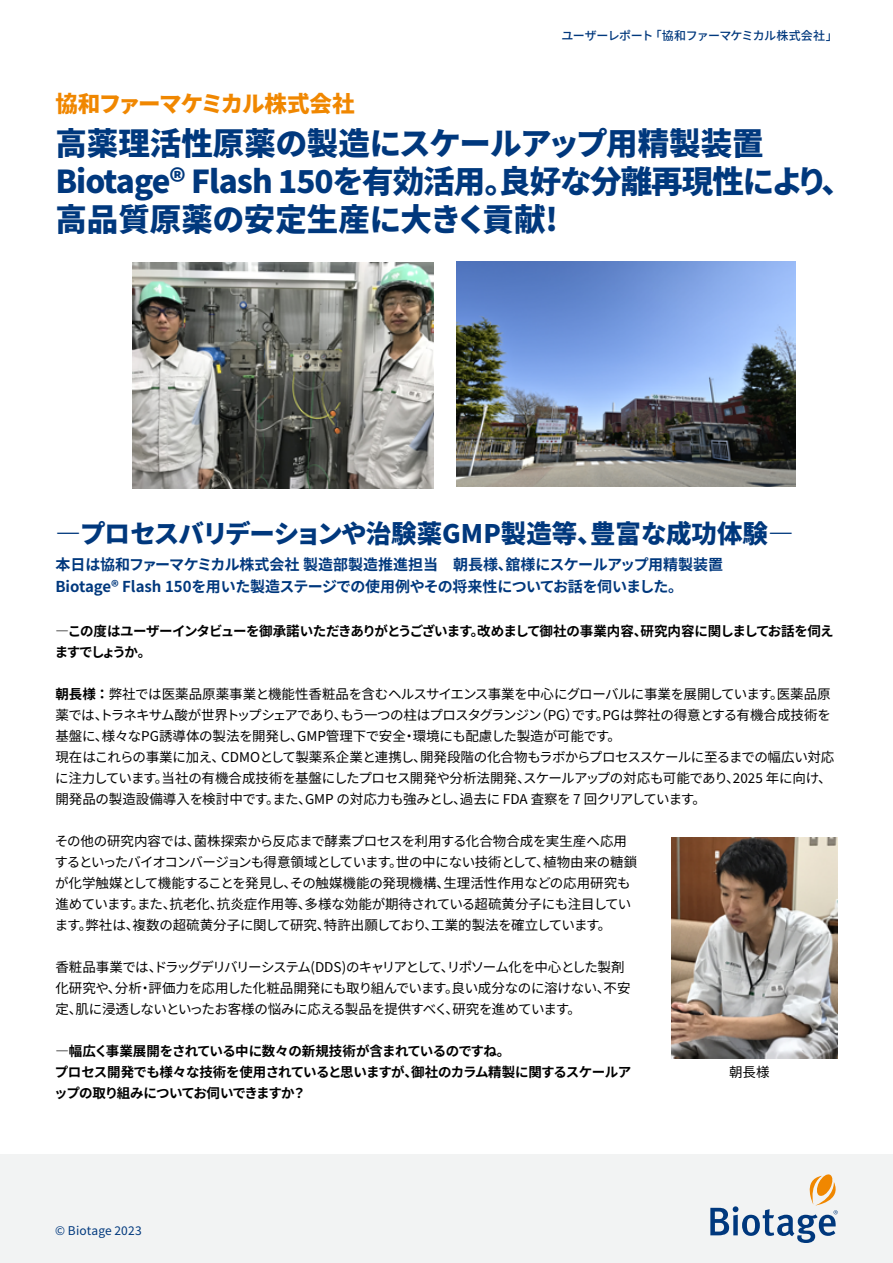
<style>
.page{position:relative;width:893px;height:1263px;background:#fff}
.page>*{position:absolute;margin:0;border:0;box-sizing:border-box;transform-origin:0 0}
.t1{font:900 31.5px/37.8px "Noto Sans CJ Kjp";letter-spacing:-.03em;color:#00387d}
.t2{font:900 25.5px "Noto Sans CJ Kjp";color:#00387d}
.t3{font:900 22.5px "Noto Sans CJ Kjp";letter-spacing:-.05em;color:#f08700}
.t4{font:700 15px/22.5px "Noto Sans CJ Kjp";letter-spacing:-.015em;color:#00387d}
.t5{font:13.5px/21px "Noto Sans CJ Kjp";letter-spacing:-.025em;color:#000}
.t6{font:700 13.5px/21px "Noto Sans CJ Kjp";letter-spacing:-.045em;color:#000}
.t7{font:500 12px "Noto Sans CJ Kjp";letter-spacing:-.045em;color:#00387d}
.t8{font:12px "Noto Sans CJ Kjp";letter-spacing:.01em;color:#00387d}
.s1{font-weight:700}
</style>
<div class="page">
<div style="left:0;top:1154px;width:893px;height:109px;background:#f2f3f3"></div>
<svg style="left:710px;top:1174px;width:128px;height:69px"></svg>
<img style="left:671px;top:837px;width:167px;height:222px">
<img style="left:457px;top:261px;width:338px;height:225px">
<img style="left:133px;top:263px;width:300px;height:225px">
<p class="t7" style="left:561px;top:29px;width:278px">ユーザーレポート「協和ファーマケミカル株式会社」</p>
<h3 class="t3" style="left:55px;top:91px;width:301px">協和ファーマケミカル株式会社</h3>
<h1 class="t1" style="left:55px;top:125px;width:799px">高薬理活性原薬の製造にスケールアップ用精製装置<br>Biotage® Flash 150を有効活用。良好な分離再現性により、高品質原薬の安定生産に大きく貢献!</h1>
<h2 class="t2" style="left:55px;top:519px;width:740px">―プロセスバリデーションや治験薬GMP製造等、豊富な成功体験―</h2>
<p class="t4" style="left:55px;top:553px;width:669px">本日は協和ファーマケミカル株式会社 製造部製造推進担当　朝長様、舘様にスケールアップ用精製装置<br>Biotage® Flash 150を用いた製造ステージでの使用例やその将来性についてお話を伺いました。</p>
<p class="t6" style="left:55px;top:620px;width:780px">―この度はユーザーインタビューを御承諾いただきありがとうございます。改めまして御社の事業内容、研究内容に関しましてお話を伺えますでしょうか。</p>
<p class="t5" style="left:55px;top:683px;width:781px"><span class="s1">朝長様 ：</span> 弊社では医薬品原薬事業と機能性香粧品を含むヘルスサイエンス事業を中心にグローバルに事業を展開しています。医薬品原薬では、トラネキサム酸が世界トップシェアであり、もう一つの柱はプロスタグランジン（PG）です。PGは弊社の得意とする有機合成技術を基盤に、様々なPG誘導体の製法を開発し、GMP管理下で安全・環境にも配慮した製造が可能です。<br>現在はこれらの事業に加え、CDMOとして製薬系企業と連携し、開発段階の化合物もラボからプロセススケールに至るまでの幅広い対応に注力しています。当社の有機合成技術を基盤にしたプロセス開発や分析法開発、スケールアップの対応も可能であり、2025 年に向け、開発品の製造設備導入を検討中です。また、GMP の対応力も強みとし、過去に FDA 査察を 7 回クリアしています。</p>
<p class="t5" style="left:55px;top:830px;width:584px">その他の研究内容では、菌株探索から反応まで酵素プロセスを利用する化合物合成を実生産へ応用するといったバイオコンバージョンも得意領域としています。世の中にない技術として、植物由来の糖鎖が化学触媒として機能することを発見し、その触媒機能の発現機構、生理活性作用などの応用研究も進めています。また、抗老化、抗炎症作用等、多様な効能が期待されている超硫黄分子にも注目しています。弊社は、複数の超硫黄分子に関して研究、特許出願しており、工業的製法を確立しています。</p>
<p class="t5" style="left:55px;top:957px;width:577px">香粧品事業では、ドラッグデリバリーシステム(DDS)のキャリアとして、リポソーム化を中心とした製剤化研究や、分析・評価力を応用した化粧品開発にも取り組んでいます。良い成分なのに溶けない、不安定、肌に浸透しないといったお客様の悩みに応える製品を提供すべく、研究を進めています。</p>
<p class="t6" style="left:54px;top:1041px;width:578px">―幅広く事業展開をされている中に数々の新規技術が含まれているのですね。<br>プロセス開発でも様々な技術を使用されていると思いますが、御社のカラム精製に関するスケールアップの取り組みについてお伺いできますか？</p>
<p class="t5" style="left:729px;top:1062px;width:42px">朝長様</p>
<p class="t8" style="left:55px;top:1224px;width:88px">© Biotage 2023</p>
</div>
